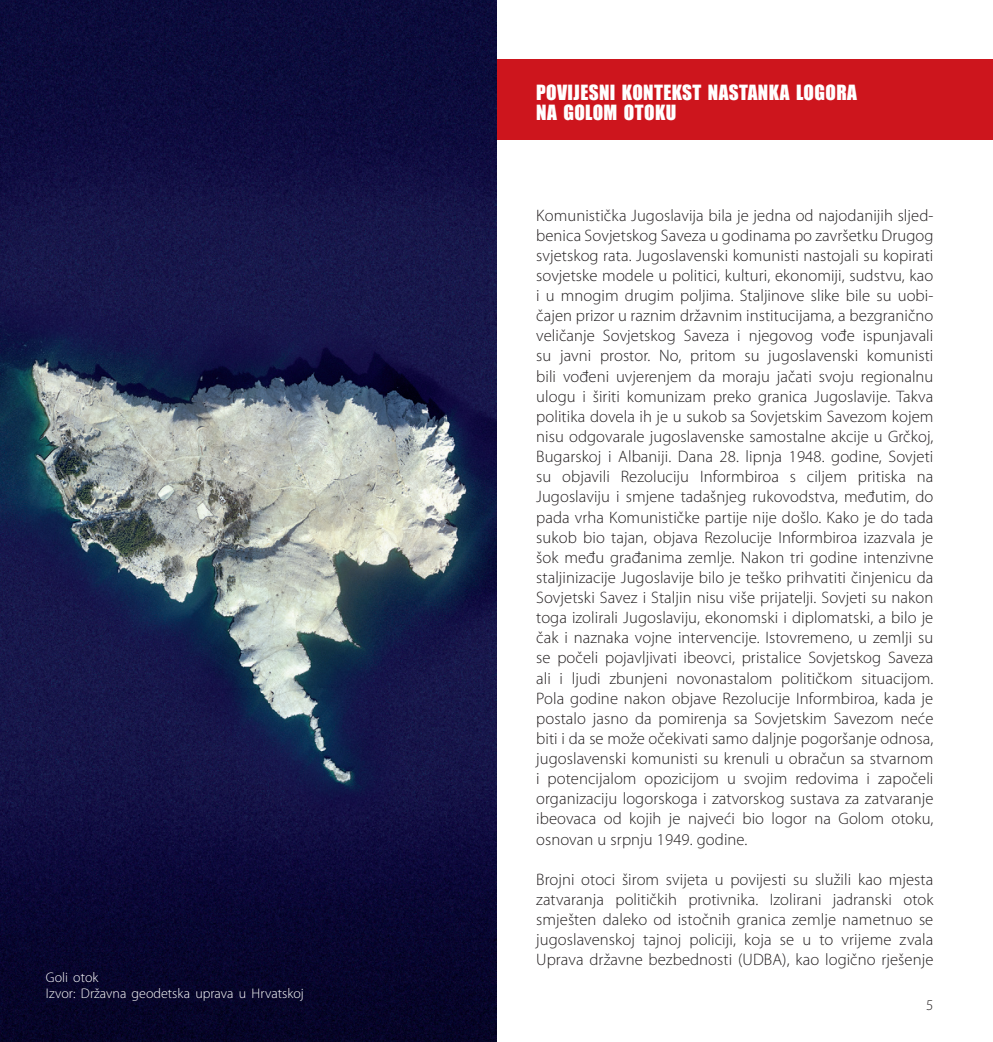
<style>
.page{position:relative;width:993px;height:1042px;background:#fff}
.page>*{position:absolute;margin:0;border:0;box-sizing:border-box;transform-origin:0 0}
.naslovi{font:19.25px "Impact";letter-spacing:.02em;color:#fff}
.tekst{font:300 16.62px/20.1px "Myriad Pro";letter-spacing:.005em;color:#231f20;text-align:justify}
.t1{font:300 14.88px "Myriad Pro";color:#231f20}
.naslovi-2{font:300 14px "Myriad Pro";color:#fff}
</style>
<div class="page">
<div style="left:496px;top:59px;width:496px;height:81px;background:#cd151d"></div>
<img style="left:0;top:0;width:496px;height:1042px">
<p class="naslovi-2" style="left:46px;top:969px;width:54px">Goli otok</p>
<p class="naslovi-2" style="left:46px;top:986px;width:259px">Izvor: Državna geodetska uprava u Hrvatskoj</p>
<p class="naslovi" style="left:536px;top:77px;width:322px">POVIJESNI KONTEKST NASTANKA LOGORA</p>
<p class="naslovi" style="left:536px;top:97px;width:141px">NA GOLOM OTOKU</p>
<p class="tekst" style="left:536px;top:205px;width:398px">Komunistička Jugoslavija bila je jedna od najodanijih sljed&shy;benica Sovjetskog Saveza u godinama po završetku Drugog svjetskog rata. Jugoslavenski komunisti nastojali su kopirati sovjetske modele u politici, kulturi, ekonomiji, sudstvu, kao i u mnogim drugim poljima. Staljinove slike bile su uobi&shy;čajen prizor u raznim državnim institucijama, a bezgranično veličanje Sovjetskog Saveza i njegovog vođe ispunjavali su javni prostor. No, pritom su jugoslavenski komunisti bili vođeni uvjerenjem da moraju jačati svoju regionalnu ulogu i širiti komunizam preko granica Jugoslavije. Takva politika dovela ih je u sukob sa Sovjetskim Savezom kojem nisu odgovarale jugoslavenske samostalne akcije u Grčkoj, Bugarskoj i Albaniji. Dana 28. lipnja 1948. godine, Sovjeti su objavili Rezoluciju Informbiroa s ciljem pritiska na Jugoslaviju i smjene tadašnjeg rukovodstva, međutim, do pada vrha Komunističke partije nije došlo. Kako je do tada sukob bio tajan, objava Rezolucije Informbiroa izazvala je šok među građanima zemlje. Nakon tri godine intenzivne staljinizacije Jugoslavije bilo je teško prihvatiti činjenicu da Sovjetski Savez i Staljin nisu više prijatelji. Sovjeti su nakon toga izolirali Jugoslaviju, ekonomski i diplomatski, a bilo je čak i naznaka vojne intervencije. Istovremeno, u zemlji su se počeli pojavljivati ibeovci, pristalice Sovjetskog Saveza ali i ljudi zbunjeni novonastalom političkom situacijom.<br>Pola godine nakon objave Rezolucije Informbiroa, kada je postalo jasno da pomirenja sa Sovjetskim Savezom neće biti i da se može očekivati samo daljnje pogoršanje odnosa, jugoslavenski komunisti su krenuli u obračun sa stvarnom i potencijalom opozicijom u svojim redovima i započeli organizaciju logorskoga i zatvorskog sustava za zatvaranje ibeovaca od kojih je najveći bio logor na Golom otoku, osnovan u srpnju 1949. godine.</p>
<p class="tekst" style="left:536px;top:869px;width:398px">Brojni otoci širom svijeta u povijesti su služili kao mjesta zatvaranja političkih protivnika. Izolirani jadranski otok smješten daleko od istočnih granica zemlje nametnuo se jugoslavenskoj tajnoj policiji, koja se u to vrijeme zvala Uprava državne bezbednosti (UDBA), kao logično rješenje</p>
<p class="t1" style="left:925px;top:997px;width:9px">5</p>
</div>
